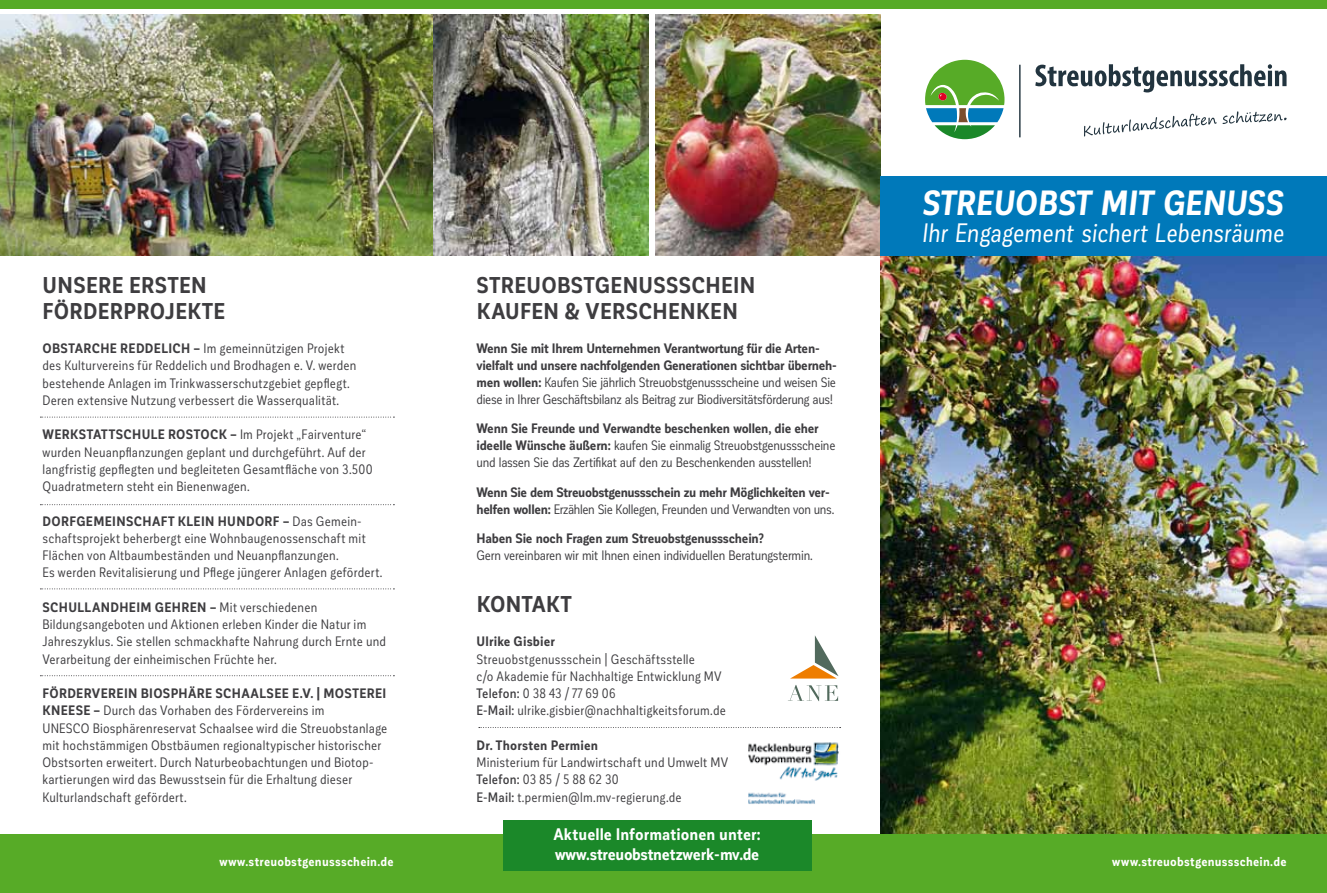
<style>
.page{position:relative;width:1327px;height:893px;background:#fff}
.page>*{position:absolute;margin:0;border:0;box-sizing:border-box;transform-origin:0 0}
.t1{font:italic 700 34.5px "Corporative Sans Cnd";letter-spacing:-.005em;color:#fff}
.t2{font:italic 26.25px "Corporative Sans Cnd";color:#fff}
.t3{font:700 22.5px/25.5px "Corporative Sans Cnd";letter-spacing:.02em;color:#3e3d40}
.t4{font:700 16.5px/19.5px "Corporative Sans Cnd";color:#fff}
.t5{font:13.5px/17.2px "Corporative Sans Cnd";letter-spacing:.015em;color:#3e3d40}
.t6{font:700 13.5px/17px "Corporative Sans Cnd";letter-spacing:-.025em;color:#3e3d40}
.t7{font:13.5px/17px "Corporative Sans Cnd";letter-spacing:-.015em;color:#3e3d40}
.t8{font:700 13.5px "Corporative Sans Cnd";letter-spacing:.03em;color:#3e3d40}
.t9{font:700 13.5px "Corporative Sans Cnd";letter-spacing:.015em;color:#3e3d40}
.t10{font:700 12.75px "Corporative Sans Cnd";letter-spacing:.015em;color:#fff}
.s1{font-weight:700}
.s2{font-weight:400}
.s3{font-weight:500}
</style>
<div class="page">
<img style="left:880px;top:256px;width:447px;height:579px">
<img style="left:748px;top:742px;width:91px;height:62px">
<img style="left:0;top:14px;width:649px;height:242px">
<img style="left:655px;top:15px;width:225px;height:241px">
<div style="left:0;top:835px;width:1327px;height:58px;background:#57ab27"></div>
<svg style="left:40px;top:417px;width:354px;height:1px"></svg>
<svg style="left:40px;top:504px;width:354px;height:1px"></svg>
<svg style="left:40px;top:588px;width:354px;height:1px"></svg>
<svg style="left:40px;top:675px;width:354px;height:1px"></svg>
<div style="left:503px;top:820px;width:308px;height:51px;background:#1b8829"></div>
<div style="left:880px;top:176px;width:447px;height:80px;background:#0079ba"></div>
<div style="left:0;top:0;width:1327px;height:9px;background:#57ab27"></div>
<svg style="left:1019px;top:65px;width:1px;height:72px"></svg>
<svg style="left:1084px;top:113px;width:132px;height:23px"></svg>
<svg style="left:1222px;top:111px;width:64px;height:13px"></svg>
<svg style="left:1035px;top:64px;width:251px;height:28px"></svg>
<svg style="left:925px;top:60px;width:79px;height:79px"></svg>
<svg style="left:790px;top:635px;width:48px;height:44px"></svg>
<svg style="left:788px;top:685px;width:50px;height:16px"></svg>
<svg style="left:479px;top:727px;width:361px;height:1px"></svg>
<h3 class="t3" style="left:43px;top:273px;width:184px">Unsere ersten<br>Förderprojekte</h3>
<h3 class="t3" style="left:477px;top:273px;width:176px">Streuobstg enusss</h3>
<h3 class="t3" style="left:691px;top:273px;width:66px">chein</h3>
<h3 class="t3" style="left:477px;top:298px;width:15px">Kauf</h3>
<h3 class="t3" style="left:531px;top:298px;width:208px">en &amp; verschenken</h3>
<h1 class="t1" style="left:923px;top:184px;width:344px">STREUOBST MIT GENUSS</h1>
<h2 class="t2" style="left:923px;top:219px;width:363px">Ihr Engagement sichert Lebensräume</h2>
<p class="t5" style="left:43px;top:340px;width:315px"><span class="s1">Obstarche Reddelich –</span> Im gemeinnützigen Projekt des Kulturvereins für Reddelich und Brodhagen e. V. werden bestehende Anlagen im Trinkwasserschutzgebiet gepflegt.<br>Deren extensive Nutzung verbessert die Wasserqualität.</p>
<p class="t5" style="left:43px;top:426px;width:331px"><span class="s1">Werkstattschu le Rostock –</span> Im Projekt „Fairventure“ wurden Neuanpflanzungen geplant und durchgeführt. Auf der langfristig gepflegten und begleiteten Gesamtfläche von 3.500<br>Quadratmetern steht ein Bienenwagen.</p>
<p class="t8" style="left:43px;top:513px;width:109px">Dorfgemeinschaf</p>
<p class="t6" style="left:476px;top:340px;width:362px">Wenn Sie mit Ihrem Unternehmen Verantwortung für die Arten&shy;vielfalt und unsere nachfolgenden Generationen sichtbar überneh&shy;men wollen: <span class="s2">Kaufen Sie jährlich Streuobstgenussscheine und weisen Sie diese in Ihrer Geschäftsbilanz als Beitrag zur Biodiversitätsförderung aus!</span></p>
<p class="t7" style="left:476px;top:420px;width:360px"><span class="s1">Wenn Sie Freunde und Verwandte beschenken wollen, die eher ideelle Wünsche äußern:</span> kaufen Sie einmalig Streuobstgenussscheine und lassen Sie das Zertifikat auf den zu Beschenkenden ausstellen!</p>
<p class="t6" style="left:476px;top:484px;width:359px">Wenn Sie dem Streuobstgenussschein zu mehr Möglichkeiten ver&shy;helfen wollen: <span class="s2">Erzählen Sie Kollegen, Freunden und Verwandten von uns.</span></p>
<p class="t6" style="left:476px;top:530px;width:289px">Haben Sie noch Fragen zum Streuobstgenussschein?</p>
<p class="t7" style="left:476px;top:547px;width:338px">Gern vereinbaren wir mit Ihnen einen individuellen Beratungstermin.</p>
<p class="t5" style="left:42px;top:512px;width:341px;text-indent:126px"><span class="s1">t Klein Hundorf –</span> Das Gemein&shy;schaftsprojekt beherbergt eine Wohnbaugenossenschaft mit Flächen von Altbaumbeständen und Neuanpflanzungen.<br>Es werden Revitalisierung und Pflege jüngerer Anlagen gefördert.</p>
<p class="t5" style="left:42px;top:599px;width:345px"><span class="s1">Schullandheim Gehren –</span> Mit verschiedenen Bildungsangeboten und Aktionen erleben Kinder die Natur im Jahreszyklus. Sie stellen schmackhafte Nahrung durch Ernte und Verarbeitung der einheimischen Früchte her.</p>
<p class="t8" style="left:43px;top:686px;width:199px">Förderverein Biosphäre Schaa</p>
<h3 class="t3" style="left:477px;top:591px;width:97px">Kontakt</h3>
<p class="t9" style="left:476px;top:634px;width:80px">Ulrike Gisbier</p>
<p class="t5" style="left:476px;top:650px;width:251px">Streuobstgenussschein | Geschäftsstelle<br>c/o Akademie für Nachhaltige Entwicklung MV <span class="s3">Telefon:</span> 0 38 43 / 77 69 06<br><span class="s3">E-Mail:</span> ulrike.gisbier@nachhaltigkeitsforum.de</p>
<p class="t6" style="left:476px;top:737px;width:123px">Dr. Thorsten Permien</p>
<p class="t5" style="left:476px;top:754px;width:253px">Ministerium für Landwirtschaft und Umwelt MV<br><span class="s3">Telefon:</span> 03 85 / 5 88 62 30<br><span class="s3">E-Mail:</span> t.permien@lm.mv-regierung.de</p>
<p class="t4" style="left:553px;top:825px;width:209px">Aktuelle Informationen unter: www.streuobstnetzwerk-mv.de</p>
<p class="t5" style="left:42px;top:685px;width:346px;text-indent:217px"><span class="s1">lsee e.V. | Mosterei Kneese –</span> Durch das Vorhaben des Fördervereins im<br>UNESCO Biosphärenreservat Schaalsee wird die Streuobstanlage mit hochstämmigen Obstbäumen regionaltypischer historischer Obstsorten erweitert. Durch Naturbeobachtungen und Biotop&shy;kartierungen wird das Bewusstsein für die Erhaltung dieser Kulturlandschaft gefördert.</p>
<p class="t10" style="left:219px;top:854px;width:176px">www.streuobstgenussschein.de</p>
<p class="t10" style="left:1112px;top:854px;width:176px">www.streuobstgenussschein.de</p>
</div>
